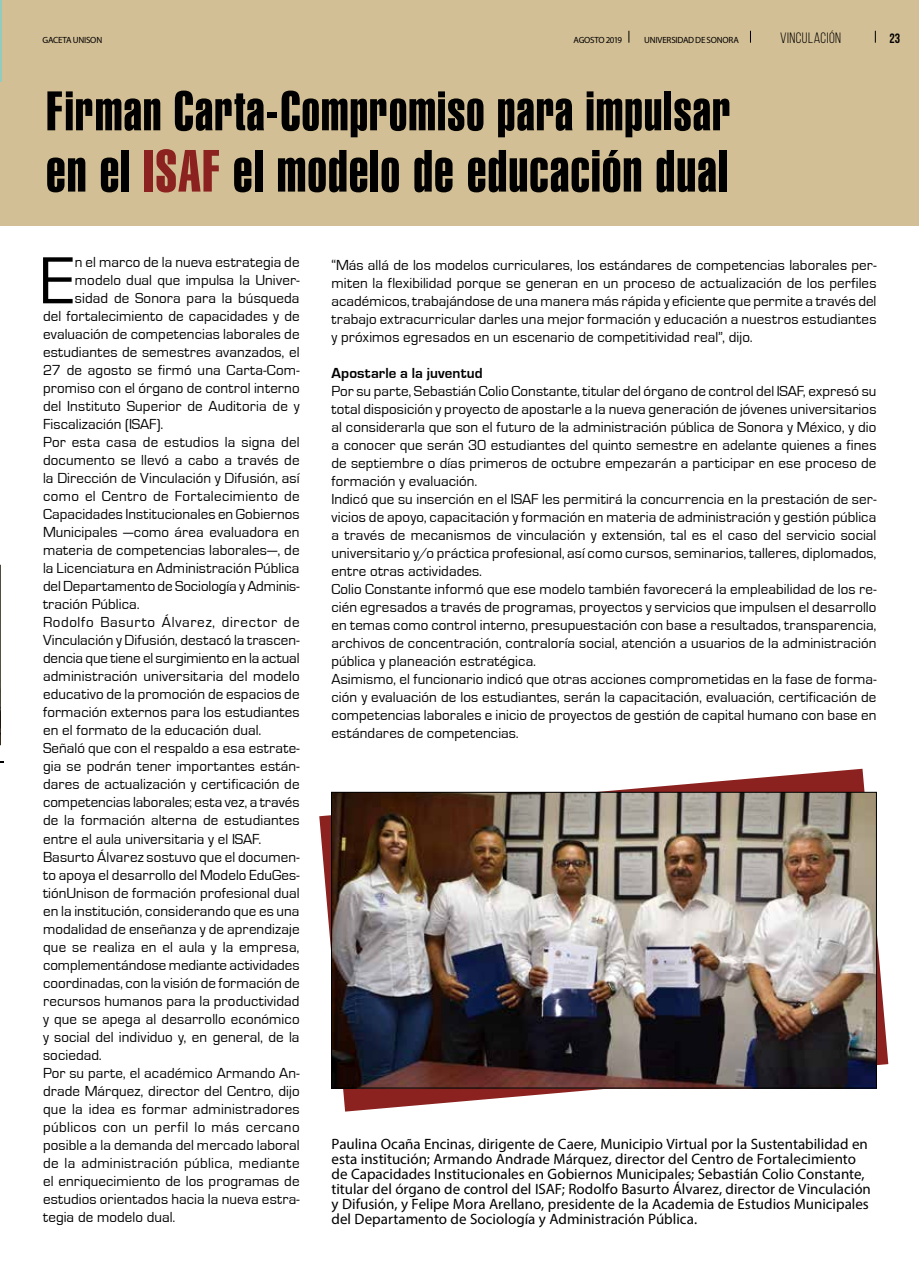
<style>
.page{position:relative;width:919px;height:1276px;background:#fff}
.page>*{position:absolute;margin:0;border:0;box-sizing:border-box;transform-origin:0 0}
.t1{font:69px "Eurostile";color:#000}
.t2{font:57.75px "Swiss 911 BT Extra Compressed";letter-spacing:.02em;color:#000}
.t3{font:54px "Swiss 911 BT Extra Compressed";letter-spacing:.02em;color:#000}
.t4{font:15px/18px "Eurostile";letter-spacing:.005em;color:#000;text-align:justify}
.t5{font:15px/15px "Myriad Pro";color:#000}
.t6{font:15px "Eurostile";letter-spacing:.045em;color:#000}
.t7{font:15px "Eurostile";letter-spacing:.025em;color:#000}
.t8{font:15px "Eurostile";letter-spacing:.03em;color:#000}
.t9{font:700 15px "Eurostile";letter-spacing:.01em;color:#000}
.t10{font:15px "Bebas Neue";letter-spacing:.035em;color:#000}
.t11{font:700 13.5px "Bebas Neue";color:#000}
.t12{font:9px "Myriad Pro";letter-spacing:-.025em;color:#000}
.s1{color:#8b221f}
</style>
<div class="page">
<div style="left:0;top:0;width:918px;height:225px;background:#d3bf95"></div>
<svg style="left:319px;top:769px;width:569px;height:342px"></svg>
<svg style="left:750px;top:31px;width:1px;height:12px"></svg>
<svg style="left:628px;top:31px;width:1px;height:12px"></svg>
<svg style="left:875px;top:31px;width:1px;height:12px"></svg>
<img style="left:333px;top:794px;width:541px;height:292px">
<div style="left:331px;top:792px;width:545px;height:296px;border:1px solid #000"></div>
<hr style="left:0;top:0;width:1px;height:82px;background:#90cdbf">
<svg style="left:0;top:565px;width:1px;height:180px"></svg>
<p class="t12" style="left:43px;top:35px;width:61px">GACETA UNISON</p>
<p class="t12" style="left:573px;top:34px;width:50px">AGOSTO 2019</p>
<p class="t12" style="left:644px;top:34px;width:96px">UNIVERSIDAD DE SONORA</p>
<p class="t10" style="left:780px;top:30px;width:63px">VINCULACIÓN</p>
<p class="t11" style="left:889px;top:31px;width:12px">23</p>
<h3 class="t3" style="left:46px;top:81px;width:685px">Firman Carta-Compromiso para impulsar</h3>
<h2 class="t2" style="left:46px;top:139px;width:683px">en el <span class="s1">ISAF</span> el modelo de educación dual</h2>
<h1 class="t1" style="left:41px;top:243px;width:36px">E</h1>
<p class="t4" style="left:75px;top:254px;width:226px">n el marco de la nueva estrategia de</p>
<p class="t4" style="left:75px;top:272px;width:226px">modelo dual que impulsa la Univer-</p>
<p class="t4" style="left:75px;top:290px;width:226px">sidad de Sonora para la búsqueda</p>
<p class="t4" style="left:43px;top:308px;width:258px">del fortalecimiento de capacidades y de</p>
<p class="t4" style="left:43px;top:326px;width:258px">evaluación de competencias laborales de</p>
<p class="t4" style="left:43px;top:344px;width:258px">estudiantes de semestres avanzados, el</p>
<p class="t4" style="left:43px;top:362px;width:258px">27 de agosto se firmó una Carta-Com-</p>
<p class="t4" style="left:43px;top:380px;width:258px">promiso con el órgano de control interno</p>
<p class="t4" style="left:43px;top:398px;width:258px">del Instituto Superior de Auditoria de y</p>
<p class="t4" style="left:43px;top:416px;width:122px">Fiscalización (ISAF).</p>
<p class="t4" style="left:43px;top:434px;width:258px">Por esta casa de estudios la signa del</p>
<p class="t4" style="left:43px;top:452px;width:258px">documento se llevó a cabo a través de</p>
<p class="t4" style="left:43px;top:470px;width:258px">la Dirección de Vinculación y Difusión, así</p>
<p class="t7" style="left:43px;top:488px;width:258px">como el Centro de Fortalecimiento de</p>
<p class="t4" style="left:43px;top:506px;width:258px">Capacidades Institucionales en Gobiernos</p>
<p class="t4" style="left:43px;top:524px;width:258px">Municipales —como área evaluadora en</p>
<p class="t4" style="left:43px;top:542px;width:258px">materia de competencias laborales—, de</p>
<p class="t4" style="left:43px;top:560px;width:258px">la Licenciatura en Administración Pública</p>
<p class="t4" style="left:43px;top:578px;width:258px">del Departamento de Sociología y Adminis-</p>
<p class="t4" style="left:43px;top:596px;width:98px">tración Pública.</p>
<p class="t6" style="left:43px;top:614px;width:258px">Rodolfo Basurto Álvarez, director de</p>
<p class="t4" style="left:43px;top:632px;width:258px">Vinculación y Difusión, destacó la trascen-</p>
<p class="t4" style="left:43px;top:650px;width:258px">dencia que tiene el surgimiento en la actual</p>
<p class="t4" style="left:43px;top:668px;width:258px">administración universitaria del modelo</p>
<p class="t4" style="left:43px;top:686px;width:258px">educativo de la promoción de espacios de</p>
<p class="t4" style="left:43px;top:704px;width:258px">formación externos para los estudiantes</p>
<p class="t4" style="left:43px;top:722px;width:220px">en el formato de la educación dual.</p>
<p class="t4" style="left:43px;top:740px;width:258px">Señaló que con el respaldo a esa estrate-</p>
<p class="t4" style="left:43px;top:758px;width:258px">gia se podrán tener importantes están-</p>
<p class="t4" style="left:43px;top:776px;width:258px">dares de actualización y certificación de</p>
<p class="t4" style="left:43px;top:794px;width:258px">competencias laborales; esta vez, a través</p>
<p class="t4" style="left:43px;top:812px;width:258px">de la formación alterna de estudiantes</p>
<p class="t4" style="left:43px;top:830px;width:220px">entre el aula universitaria y el ISAF.</p>
<p class="t4" style="left:43px;top:848px;width:258px">Basurto Álvarez sostuvo que el documen-</p>
<p class="t4" style="left:43px;top:866px;width:258px">to apoya el desarrollo del Modelo EduGes-</p>
<p class="t4" style="left:43px;top:884px;width:258px">tiónUnison de formación profesional dual</p>
<p class="t4" style="left:43px;top:902px;width:258px">en la institución, considerando que es una</p>
<p class="t4" style="left:43px;top:920px;width:258px">modalidad de enseñanza y de aprendizaje</p>
<p class="t4" style="left:43px;top:938px;width:258px">que se realiza en el aula y la empresa,</p>
<p class="t4" style="left:43px;top:956px;width:258px">complementándose mediante actividades</p>
<p class="t4" style="left:43px;top:974px;width:258px">coordinadas, con la visión de formación de</p>
<p class="t4" style="left:43px;top:992px;width:258px">recursos humanos para la productividad</p>
<p class="t4" style="left:43px;top:1010px;width:258px">y que se apega al desarrollo económico</p>
<p class="t4" style="left:43px;top:1028px;width:258px">y social del individuo y, en general, de la</p>
<p class="t4" style="left:43px;top:1046px;width:60px">sociedad.</p>
<p class="t4" style="left:43px;top:1064px;width:258px">Por su parte, el académico Armando An-</p>
<p class="t4" style="left:43px;top:1082px;width:258px">drade Márquez, director del Centro, dijo</p>
<p class="t4" style="left:43px;top:1100px;width:258px">que la idea es formar administradores</p>
<p class="t8" style="left:43px;top:1118px;width:258px">públicos con un perfil lo más cercano</p>
<p class="t4" style="left:43px;top:1136px;width:258px">posible a la demanda del mercado laboral</p>
<p class="t4" style="left:43px;top:1154px;width:258px">de la administración pública, mediante</p>
<p class="t4" style="left:43px;top:1172px;width:258px">el enriquecimiento de los programas de</p>
<p class="t4" style="left:43px;top:1190px;width:258px">estudios orientados hacia la nueva estra-</p>
<p class="t4" style="left:43px;top:1208px;width:134px">tegia de modelo dual.</p>
<p class="t4" style="left:331px;top:257px;width:546px">“Más allá de los modelos curriculares, los estándares de competencias laborales per&shy;miten la flexibilidad porque se generan en un proceso de actualización de los perfiles académicos, trabajándose de una manera más rápida y eficiente que permite a través del trabajo extracurricular darles una mejor formación y educación a nuestros estudiantes y próximos egresados en un escenario de competitividad real”, dijo.</p>
<p class="t9" style="left:331px;top:365px;width:153px">Apostarle a la juventud</p>
<p class="t4" style="left:331px;top:383px;width:546px;text-align:left">Por su parte, Sebastián Colio Constante, titular del órgano de control del ISAF, expresó su total disposición y proyecto de apostarle a la nueva generación de jóvenes universitarios al considerarla que son el futuro de la administración pública de Sonora y México, y dio a conocer que serán 30 estudiantes del quinto semestre en adelante quienes a fines de septiembre o días primeros de octubre empezarán a participar en ese proceso de formación y evaluación.<br>Indicó que su inserción en el ISAF les permitirá la concurrencia en la prestación de ser&shy;vicios de apoyo, capacitación y formación en materia de administración y gestión pública a través de mecanismos de vinculación y extensión, tal es el caso del servicio social universitario y/o práctica profesional, así como cursos, seminarios, talleres, diplomados, entre otras actividades.<br>Colio Constante informó que ese modelo también favorecerá la empleabilidad de los re&shy;cién egresados a través de programas, proyectos y servicios que impulsen el desarrollo en temas como control interno, presupuestación con base a resultados, transparencia, archivos de concentración, contraloría social, atención a usuarios de la administración pública y planeación estratégica.<br>Asimismo, el funcionario indicó que otras acciones comprometidas en la fase de forma&shy;ción y evaluación de los estudiantes, serán la capacitación, evaluación, certificación de competencias laborales e inicio de proyectos de gestión de capital humano con base en estándares de competencias.</p>
<p class="t5" style="left:331px;top:1136px;width:541px">Paulina Ocaña Encinas, dirigente de Caere, Municipio Virtual por la Sustentabilidad en esta institución; Armando Andrade Márquez, director del Centro de Fortalecimiento de Capacidades Institucionales en Gobiernos Municipales; Sebastián Colio Constante, titular del órgano de control del ISAF; Rodolfo Basurto Álvarez, director de Vinculación y Difusión, y Felipe Mora Arellano, presidente de la Academia de Estudios Municipales del Departamento de Sociología y Administración Pública.</p>
</div>
